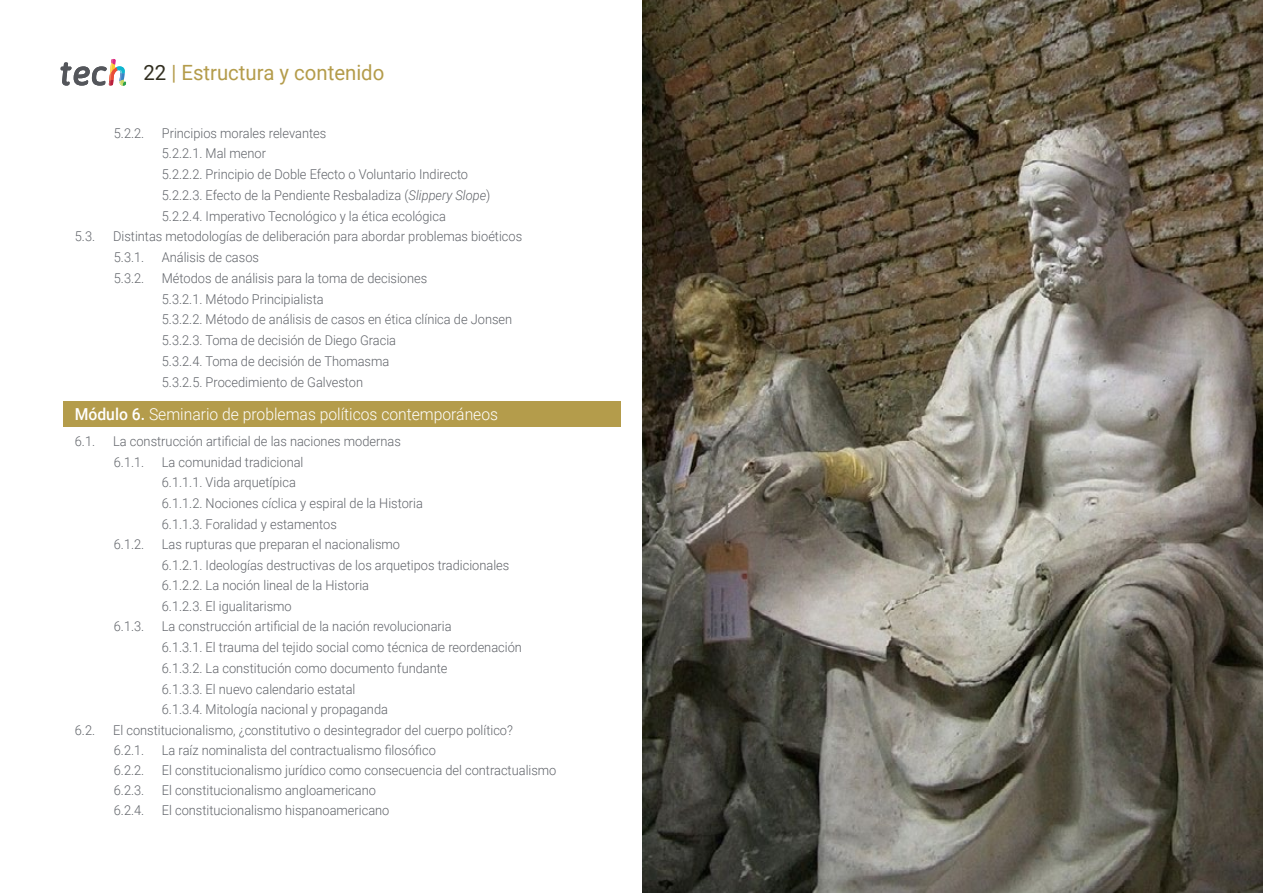
<style>
.page{position:relative;width:1263px;height:893px;background:#fff}
.page>*{position:absolute;margin:0;border:0;box-sizing:border-box;transform-origin:0 0}
.t1{font:21px "Roboto";color:#b49c4b}
.t2{font:300 16.5px "Roboto";color:#fff;scale:.95 1}
.t3{font:300 13.5px/20.7px "Roboto";color:#61646a;scale:.95 1}
.s1{color:#312e20}
.s2{font-style:italic}
.s3{font-weight:500}
</style>
<div class="page">
<div style="left:64px;top:401px;width:557px;height:25px;background:#b49c4b"></div>
<img style="left:642px;top:0;width:621px;height:893px">
<svg style="left:61px;top:59px;width:65px;height:27px"></svg>
<h1 class="t1" style="left:144px;top:57px;width:242px"><span class="s1">22</span> | Estructura y contenido</h1>
<p class="t3" style="left:114px;top:122px;width:34px">5.2.2.</p>
<p class="t3" style="left:162px;top:122px;width:347px">Principios morales relevantes<br>5.2.2.1. Mal menor<br>5.2.2.2. Principio de Doble Efecto o Voluntario Indirecto 5.2.2.3. Efecto de la Pendiente Resbaladiza (<span class="s2">Slippery Slope</span>)<br>5.2.2.4. Imperativo Tecnológico y la ética ecológica</p>
<p class="t3" style="left:75px;top:226px;width:23px">5.3.</p>
<p class="t3" style="left:113px;top:226px;width:432px">Distintas metodologías de deliberación para abordar problemas bioéticos<br>5.3.1.</p>
<p class="t3" style="left:162px;top:247px;width:104px">Análisis de casos</p>
<p class="t3" style="left:114px;top:267px;width:34px">5.3.2.</p>
<p class="t3" style="left:162px;top:267px;width:370px">Métodos de análisis para la toma de decisiones<br>5.3.2.1. Método Principialista<br>5.3.2.2. Método de análisis de casos en ética clínica de Jonsen 5.3.2.3. Toma de decisión de Diego Gracia<br>5.3.2.4. Toma de decisión de Thomasma<br>5.3.2.5. Procedimiento de Galveston</p>
<p class="t2" style="left:75px;top:402px;width:447px"><span class="s3">Módulo 6.</span> Seminario de problemas políticos contemporáneos</p>
<p class="t3" style="left:75px;top:431px;width:23px">6.1.</p>
<p class="t3" style="left:113px;top:431px;width:304px;line-height:20.1px">La construcción artificial de las naciones modernas<br>6.1.1.</p>
<p class="t3" style="left:162px;top:451px;width:276px">La comunidad tradicional<br>6.1.1.1. Vida arquetípica<br>6.1.1.2. Nociones cíclica y espiral de la Historia 6.1.1.3. Foralidad y estamentos</p>
<p class="t3" style="left:114px;top:533px;width:34px">6.1.2.</p>
<p class="t3" style="left:162px;top:533px;width:367px">Las rupturas que preparan el nacionalismo<br>6.1.2.1. Ideologías destructivas de los arquetipos tradicionales 6.1.2.2. La noción lineal de la Historia<br>6.1.2.3. El igualitarismo</p>
<p class="t3" style="left:114px;top:616px;width:34px">6.1.3.</p>
<p class="t3" style="left:162px;top:616px;width:380px">La construcción artificial de la nación revolucionaria<br>6.1.3.1. El trauma del tejido social como técnica de reordenación 6.1.3.2. La constitución como documento fundante<br>6.1.3.3. El nuevo calendario estatal<br>6.1.3.4. Mitología nacional y propaganda</p>
<p class="t3" style="left:75px;top:719px;width:23px">6.2.</p>
<p class="t3" style="left:113px;top:719px;width:422px;line-height:20.1px">El constitucionalismo, ¿constitutivo o desintegrador del cuerpo político?<br>6.2.1.</p>
<p class="t3" style="left:162px;top:739px;width:290px">La raíz nominalista del contractualismo filosófico</p>
<p class="t3" style="left:114px;top:759px;width:34px">6.2.2.</p>
<p class="t3" style="left:162px;top:759px;width:417px">El constitucionalismo jurídico como consecuencia del contractualismo</p>
<p class="t3" style="left:114px;top:779px;width:34px">6.2.3.</p>
<p class="t3" style="left:162px;top:779px;width:227px">El constitucionalismo angloamericano</p>
<p class="t3" style="left:114px;top:799px;width:34px">6.2.4.</p>
<p class="t3" style="left:162px;top:799px;width:241px">El constitucionalismo hispanoamericano</p>
</div>
